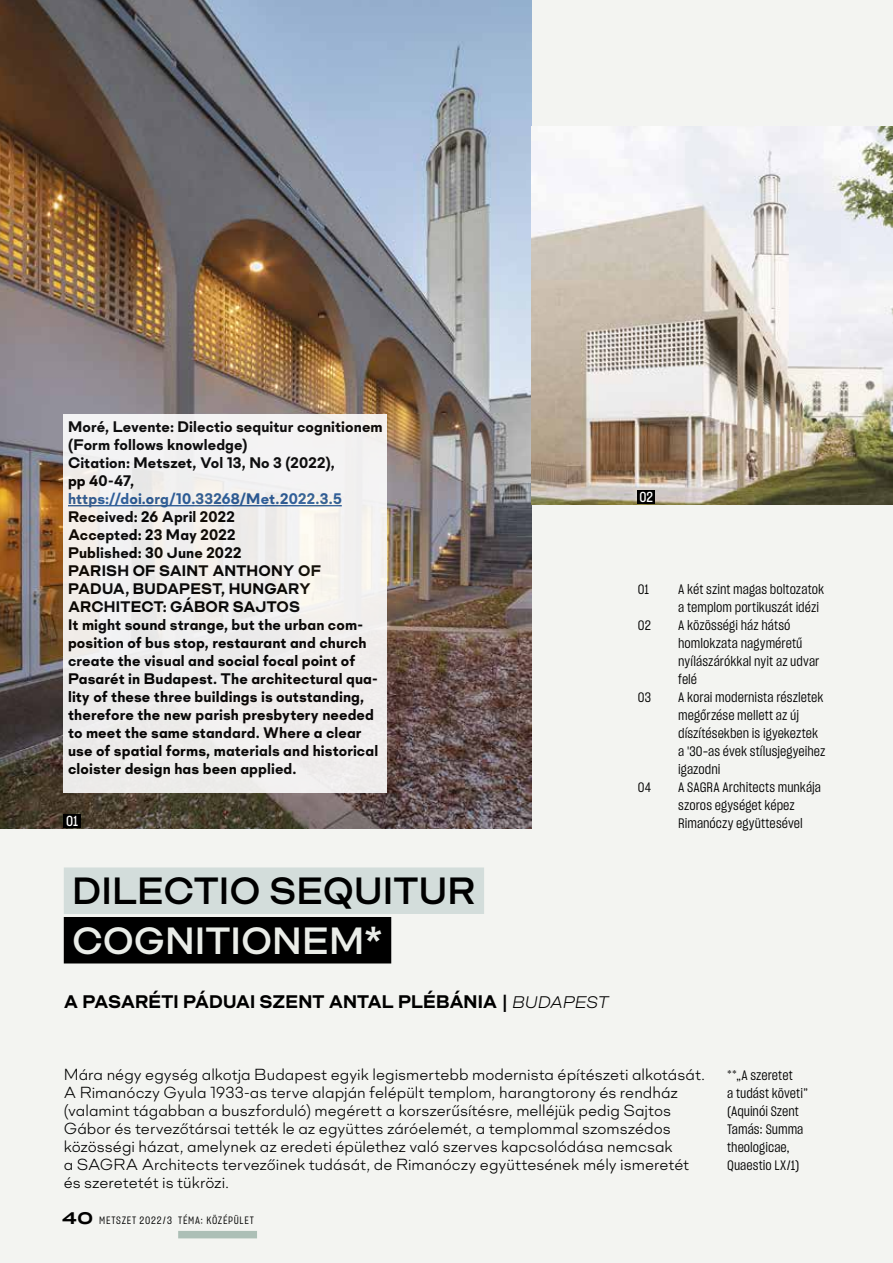
<style>
.page{position:relative;width:893px;height:1263px;background:#f3f4f1}
.page>*{position:absolute;margin:0;border:0;box-sizing:border-box;transform-origin:0 0}
.t1{font:700 39px "Mid Century Sans Sm";letter-spacing:-.005em;color:#000}
.t2{font:700 39px "Mid Century Sans Sm";color:#eaede8}
.t3{font:700 18.75px "Mid Century Sans";letter-spacing:-.01em;color:#000}
.t4{font:300 16.5px/18px "Mid Century Sans";color:#000}
.t5{font:700 15.75px/18px "Mid Century Sans";letter-spacing:.005em;color:#000}
.t6{font:700 15.75px "Mid Century Sans";letter-spacing:.01em;color:#275b9b}
.t7{font:14.25px "Sharp Grotesk Medium 15";color:#fff}
.t8{font:13.5px/18px "Sharp Grotesk Book 15";letter-spacing:.005em;color:#000}
.t9{font:10.5px "Sharp Grotesk Book 15";letter-spacing:.065em;color:#000}
.s1{font-size:17.25px}
.s2{font-weight:300;font-style:italic;font-size:17.25px}
.s3{font-family:"Sharp Grotesk Medium 25";font-size:16.5px}
</style>
<div class="page">
<div style="left:64px;top:867px;width:420px;height:47px;background:#d3dddb"></div>
<div style="left:64px;top:917px;width:327px;height:46px;background:#000"></div>
<img style="left:0;top:0;width:531px;height:828px">
<img style="left:531px;top:126px;width:362px;height:378px">
<div style="left:64px;top:814px;width:17px;height:14px;background:#000"></div>
<div style="left:638px;top:490px;width:17px;height:14px;background:#000"></div>
<div style="left:64px;top:414px;width:323px;height:378px;background:#f0eeed"></div>
<hr style="left:68px;top:505px;width:274px;height:1px;background:#275b9b">
<div style="left:178px;top:1231px;width:79px;height:7px;background:#acbfb6"></div>
<p class="t5" style="left:68px;top:418px;width:316px">Moré, Levente: Dilectio sequitur cognitionem (Form follows knowledge)<br>Citation: Metszet, Vol 13, No 3 (2022),<br>pp 40-47,</p>
<p class="t6" style="left:68px;top:489px;width:275px">https://doi.org/10.33268/Met.2022.3.5</p>
<p class="t5" style="left:68px;top:508px;width:312px">Received: 26 April 2022<br>Accepted: 23 May 2022<br>Published: 30 June 2022<br>PARISH OF SAINT ANTHONY OF PADUA, BUDAPEST, HUNGARY ARCHITECT: GÁBOR SAJTOS<br>It might sound strange, but the urban com&shy;position of bus stop, restaurant and church create the visual and social focal point of Pasarét in Budapest. The architectural qua&shy;lity of these three buildings is outstanding, therefore the new parish presbytery needed to meet the same standard. Where a clear use of spatial forms, materials and historical cloister design has been applied.</p>
<p class="t7" style="left:639px;top:487px;width:15px">02</p>
<p class="t8" style="left:638px;top:580px;width:13px">01</p>
<p class="t8" style="left:678px;top:580px;width:147px">A két szint magas boltozatok a templom portikuszát idézi</p>
<p class="t8" style="left:638px;top:616px;width:15px">02</p>
<p class="t8" style="left:678px;top:616px;width:143px">A közösségi ház hátsó homlokzata nagyméretű nyílászárókkal nyit az udvar felé</p>
<p class="t8" style="left:638px;top:688px;width:15px">03</p>
<p class="t8" style="left:678px;top:688px;width:148px">A korai modernista részletek megőrzése mellett az új díszítésekben is igyekeztek a '30-as évek stílusjegyeihez igazodni</p>
<p class="t8" style="left:638px;top:778px;width:15px">04</p>
<p class="t8" style="left:678px;top:778px;width:144px">A SAGRA Architects munkája szoros egységet képez</p>
<p class="t7" style="left:66px;top:811px;width:13px">01</p>
<p class="t8" style="left:678px;top:814px;width:126px">Rimanóczy együttesével</p>
<h1 class="t1" style="left:72px;top:867px;width:405px">DILECTIO SEQUITUR</h1>
<h1 class="t2" style="left:72px;top:917px;width:312px">COGNITIONEM*</h1>
<p class="t3" style="left:64px;top:990px;width:547px">A PASARÉTI PÁDUAI SZENT ANTAL PLÉBÁNIA <span class="s1">|</span> <span class="s2">BUDAPEST</span></p>
<p class="t4" style="left:64px;top:1066px;width:643px">Mára négy egység alkotja Budapest egyik legismertebb modernista építészeti alkotását.<br>A Rimanóczy Gyula 1933-as terve alapján felépült templom, harangtorony és rendház (valamint tágabban a buszforduló) megérett a korszerűsítésre, melléjük pedig Sajtos Gábor és tervezőtársai tették le az együttes záróelemét, a templommal szomszédos közösségi házat, amelynek az eredeti épülethez való szerves kapcsolódása nemcsak<br>a SAGRA Architects tervezőinek tudását, de Rimanóczy együttesének mély ismeretét és szeretetét is tükrözi.</p>
<p class="t9" style="left:62px;top:1213px;width:193px"><span class="s3">40</span> METSZET 2022/3 TÉMA: KÖZÉPÜLET</p>
<p class="t8" style="left:727px;top:1066px;width:82px">**„A szeretet<br>a tudást követi” (Aquinói Szent<br>Tamás: Summa theologicae,<br>Quaestio LX/1)</p>
</div>
